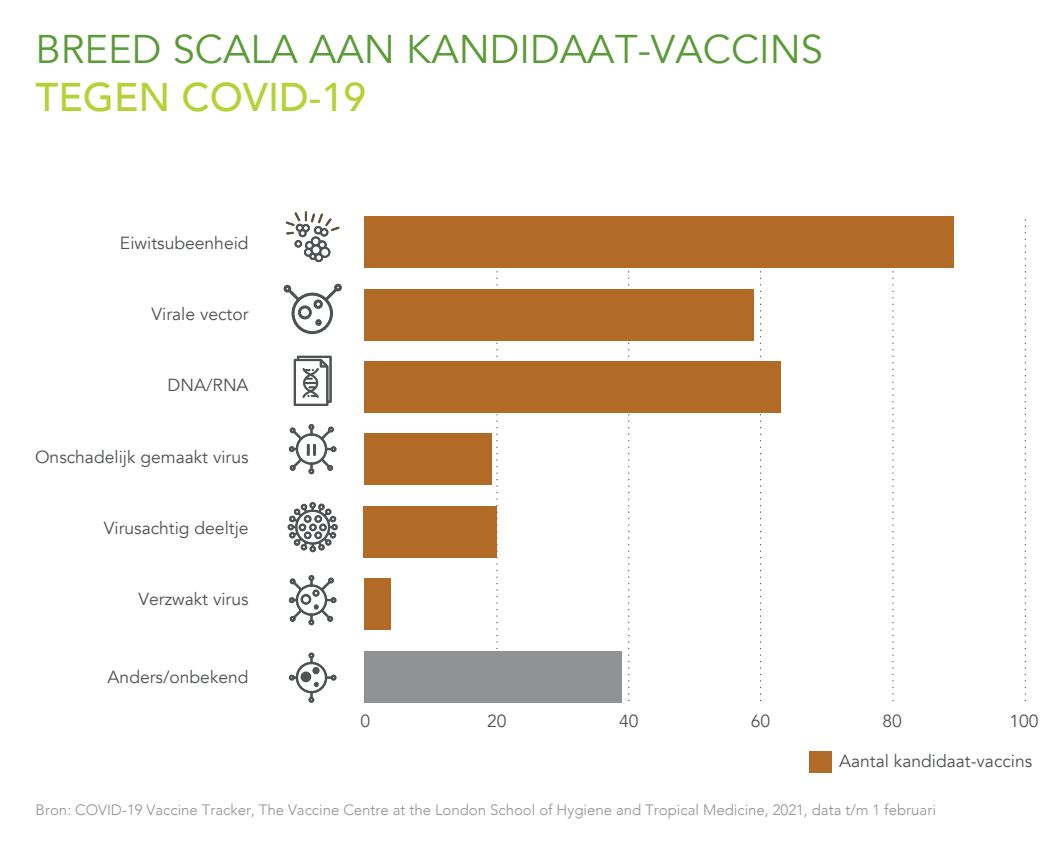
<style>
.page{position:relative;width:1063px;height:851px;background:#fff}
.page>*{position:absolute;margin:0;border:0;box-sizing:border-box;transform-origin:0 0}
.t1{font:40px "Avenir";color:#599b36}
.t2{font:500 40px "Avenir";color:#b3d235}
.t3{font:17.5px "Avenir";color:#4f5252}
.t4{font:300 15px "Avenir";color:#919293}
</style>
<div class="page">
<svg style="left:496px;top:271px;width:2px;height:379px"></svg>
<svg style="left:628px;top:271px;width:1px;height:429px"></svg>
<svg style="left:760px;top:271px;width:1px;height:429px"></svg>
<svg style="left:892px;top:271px;width:2px;height:429px"></svg>
<svg style="left:1025px;top:219px;width:1px;height:481px"></svg>
<svg style="left:285px;top:211px;width:55px;height:51px"></svg>
<svg style="left:284px;top:284px;width:58px;height:50px"></svg>
<svg style="left:284px;top:285px;width:7px;height:7px"></svg>
<svg style="left:294px;top:355px;width:38px;height:51px"></svg>
<svg style="left:289px;top:424px;width:48px;height:50px"></svg>
<svg style="left:287px;top:502px;width:51px;height:50px"></svg>
<svg style="left:315px;top:515px;width:7px;height:7px"></svg>
<svg style="left:289px;top:575px;width:48px;height:50px"></svg>
<svg style="left:289px;top:652px;width:48px;height:50px"></svg>
<div style="left:809px;top:751px;width:23px;height:21px;background:#b16b27"></div>
<div style="left:364px;top:216px;width:589px;height:52px;background:#b16b27"></div>
<div style="left:364px;top:289px;width:390px;height:51px;background:#b16b27"></div>
<div style="left:364px;top:361px;width:416px;height:51px;background:#b16b27"></div>
<div style="left:364px;top:433px;width:127px;height:52px;background:#b16b27"></div>
<div style="left:364px;top:506px;width:133px;height:51px;background:#b16b27"></div>
<div style="left:364px;top:578px;width:27px;height:51px;background:#b16b27"></div>
<div style="left:364px;top:650px;width:258px;height:52px;background:#919293"></div>
<h1 class="t1" style="left:36px;top:26px;width:789px">BREED SCALA AAN KANDIDAAT-VACCINS</h1>
<h1 class="t2" style="left:36px;top:63px;width:332px">TEGEN COVID-19</h1>
<p class="t3" style="left:120px;top:232px;width:130px">Eiwitsubeenheid</p>
<p class="t3" style="left:151px;top:303px;width:99px">Virale vector</p>
<p class="t3" style="left:168px;top:375px;width:83px">DNA/RNA</p>
<p class="t3" style="left:35px;top:446px;width:215px">Onschadelijk gemaakt virus</p>
<p class="t3" style="left:104px;top:517px;width:146px">Virusachtig deeltje</p>
<p class="t3" style="left:138px;top:588px;width:112px">Verzwakt virus</p>
<p class="t3" style="left:108px;top:666px;width:143px">Anders/onbekend</p>
<p class="t3" style="left:360px;top:710px;width:11px">0</p>
<p class="t3" style="left:487px;top:710px;width:21px">20</p>
<p class="t3" style="left:619px;top:710px;width:21px">40</p>
<p class="t3" style="left:751px;top:710px;width:21px">60</p>
<p class="t3" style="left:883px;top:710px;width:21px">80</p>
<p class="t3" style="left:1009px;top:710px;width:31px">100</p>
<p class="t3" style="left:839px;top:750px;width:195px">Aantal kandidaat-vaccins</p>
<p class="t4" style="left:36px;top:801px;width:902px">Bron: COVID-19 Vaccine Tracker, The Vaccine Centre at the London School of Hygiene and Tropical Medicine, 2021, data t/m 1 februari</p>
</div>
